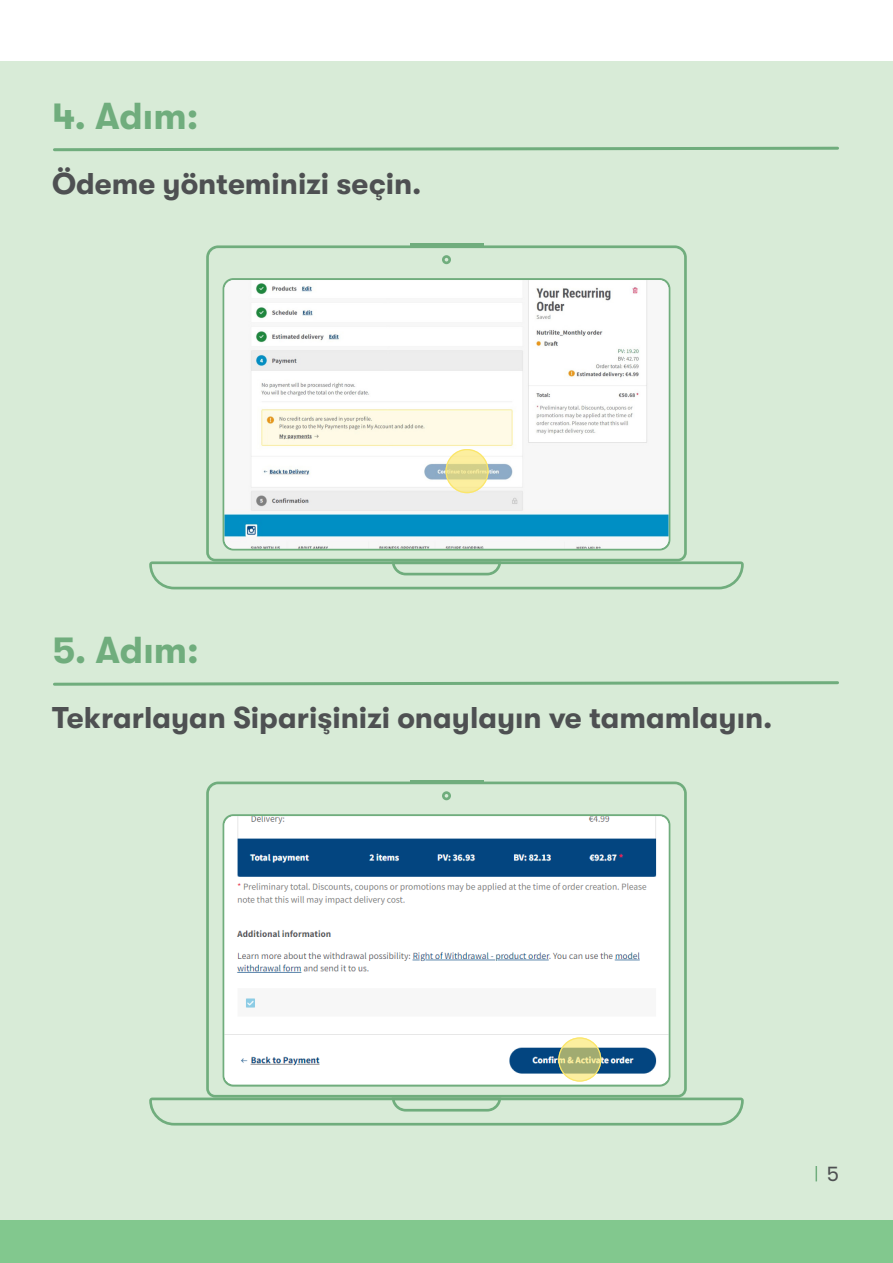
<style>
.page{position:relative;width:893px;height:1263px;background:#fff}
.page>*{position:absolute;margin:0;border:0;box-sizing:border-box;transform-origin:0 0}
.t1{font:700 37.5px "GT Walsheim";color:#70ad7d}
.t2{font:700 30px "GT Walsheim";color:#4e5052}
.t3{font:21px "GT Walsheim";color:#4e5052}
</style>
<div class="page">
<div style="left:0;top:61px;width:893px;height:1202px;background:#d8ebd7"></div>
<div style="left:0;top:1220px;width:893px;height:43px;background:#82c88e"></div>
<svg style="left:815px;top:1166px;width:2px;height:15px"></svg>
<hr style="left:410px;top:243px;width:73px;height:4px;background:#70ad7d">
<svg style="left:206px;top:245px;width:481px;height:316px"></svg>
<svg style="left:442px;top:255px;width:9px;height:9px"></svg>
<svg style="left:149px;top:561px;width:595px;height:28px"></svg>
<svg style="left:223px;top:278px;width:447px;height:272px"></svg>
<img style="left:225px;top:280px;width:443px;height:268px">
<hr style="left:410px;top:780px;width:73px;height:3px;background:#70ad7d">
<svg style="left:206px;top:781px;width:481px;height:316px"></svg>
<svg style="left:442px;top:791px;width:9px;height:9px"></svg>
<svg style="left:149px;top:1097px;width:595px;height:28px"></svg>
<svg style="left:223px;top:814px;width:447px;height:272px"></svg>
<img style="left:225px;top:816px;width:443px;height:265px">
<svg style="left:53px;top:146px;width:786px;height:6px"></svg>
<svg style="left:53px;top:681px;width:786px;height:5px"></svg>
<svg style="left:446px;top:450px;width:42px;height:43px"></svg>
<div style="left:445px;top:449px;width:44px;height:44px;border:1px solid #fbe669;border-radius:50%"></div>
<svg style="left:559px;top:1038px;width:42px;height:43px"></svg>
<div style="left:558px;top:1037px;width:43px;height:45px;border:1px solid #fbe669;border-radius:50%"></div>
<p class="t1" style="left:53px;top:95px;width:147px">4. Adım:</p>
<p class="t2" style="left:52px;top:166px;width:371px">Ödeme yönteminizi seçin.</p>
<p class="t1" style="left:53px;top:629px;width:148px">5. Adım:</p>
<p class="t2" style="left:52px;top:701px;width:722px">Tekrarlayan Siparişinizi onaylayın ve tamamlayın.</p>
<p class="t3" style="left:827px;top:1162px;width:14px">5</p>
</div>
